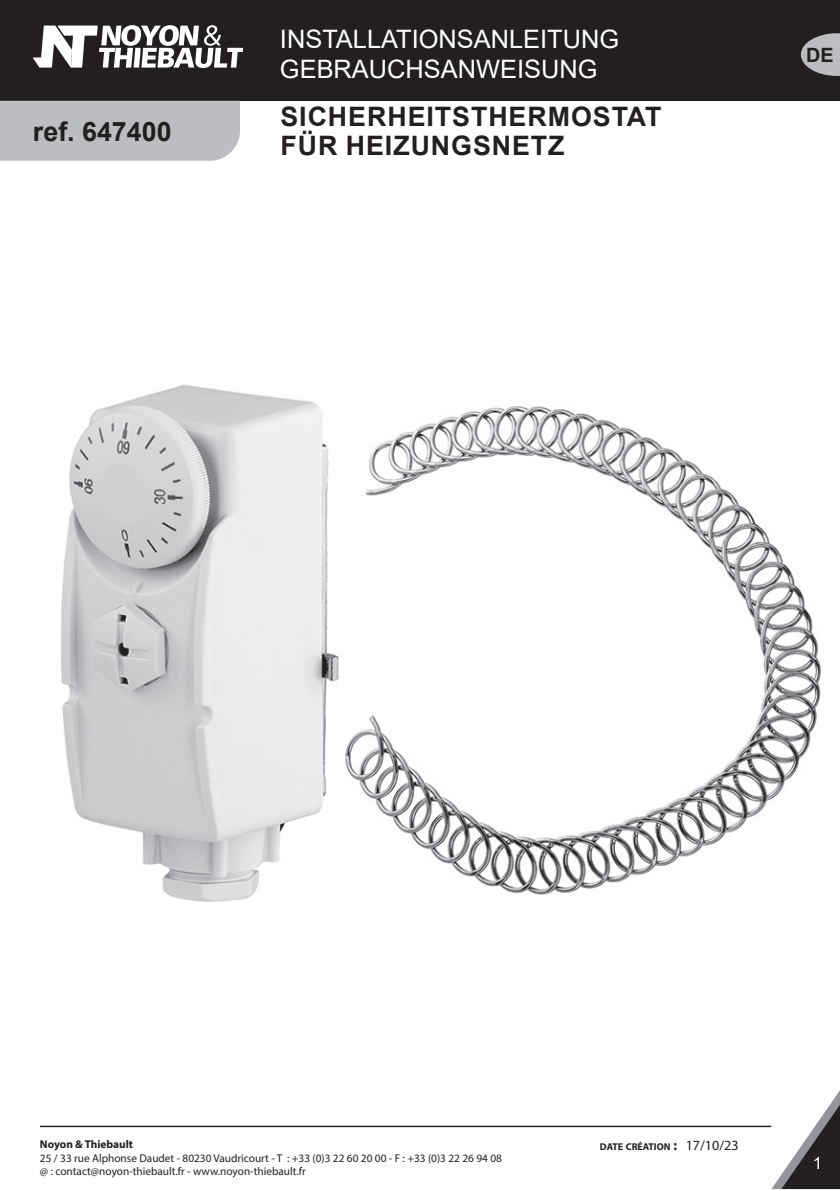
<style>
.page{position:relative;width:840px;height:1191px;background:#fff}
.page>*{position:absolute;margin:0;border:0;box-sizing:border-box;transform-origin:0 0}
.t1{font:700 26.8px/29.6px "Arial";letter-spacing:.035em;color:#231f20}
.t2{font:700 26.8px "Arial";color:#231f20}
.t3{font:25.4px/30.4px "Arial";color:#fff}
.t4{font:700 19.8px "Arial";color:#231f20}
.t5{font:17px "Arial";color:#fff}
.t6{font:14px "Myriad Pro";color:#231f20}
.t7{font:11.2px/13.6px "Myriad Pro";color:#231f20}
.t8{font:700 11.2px "Myriad Pro";color:#231f20}
.t9{font:700 9.8px "Myriad Pro";color:#231f20}
.s1{font-size:14px}
</style>
<div class="page">
<svg style="left:770px;top:1092px;width:69px;height:97px"></svg>
<hr style="left:40px;top:1125px;width:730px;height:2px;background:#231f20">
<div style="left:0;top:0;width:839px;height:101px;background:#231f20"></div>
<svg style="left:33px;top:25px;width:210px;height:43px"></svg>
<div style="left:0;top:101px;width:240px;height:60px;background:#bcbdc0"></div>
<svg style="left:801px;top:33px;width:38px;height:43px"></svg>
<img style="left:61px;top:384px;width:761px;height:518px">
<h1 class="t2" style="left:33px;top:112px;width:140px">ref. 647400</h1>
<h2 class="t3" style="left:280px;top:23px;width:340px">INSTALLATIONSANLEITUNG<br>GEBRAUCHSANWEISUNG</h2>
<h1 class="t1" style="left:280px;top:102px;width:382px">SICHERHEITSTHERMOSTAT<br>FÜR HEIZUNGSNETZ</h1>
<h3 class="t4" style="left:805px;top:41px;width:29px">DE</h3>
<p class="t8" style="left:40px;top:1137px;width:94px">Noyon &amp; Thiebault</p>
<p class="t7" style="left:40px;top:1150px;width:463px">25 / 33 rue Alphonse Daudet - 80230 Vaudricourt - T : +33 (0)3 22 60 20 00 - F : +33 (0)3 22 26 94 08 @ : contact@noyon-thiebault.fr - www.noyon-thiebault.fr</p>
<p class="t9" style="left:599px;top:1140px;width:79px">DATE CRÉATION <span class="s1">:</span></p>
<p class="t6" style="left:685px;top:1136px;width:55px">17/10/23</p>
<h3 class="t5" style="left:812px;top:1151px;width:11px">1</h3>
</div>
